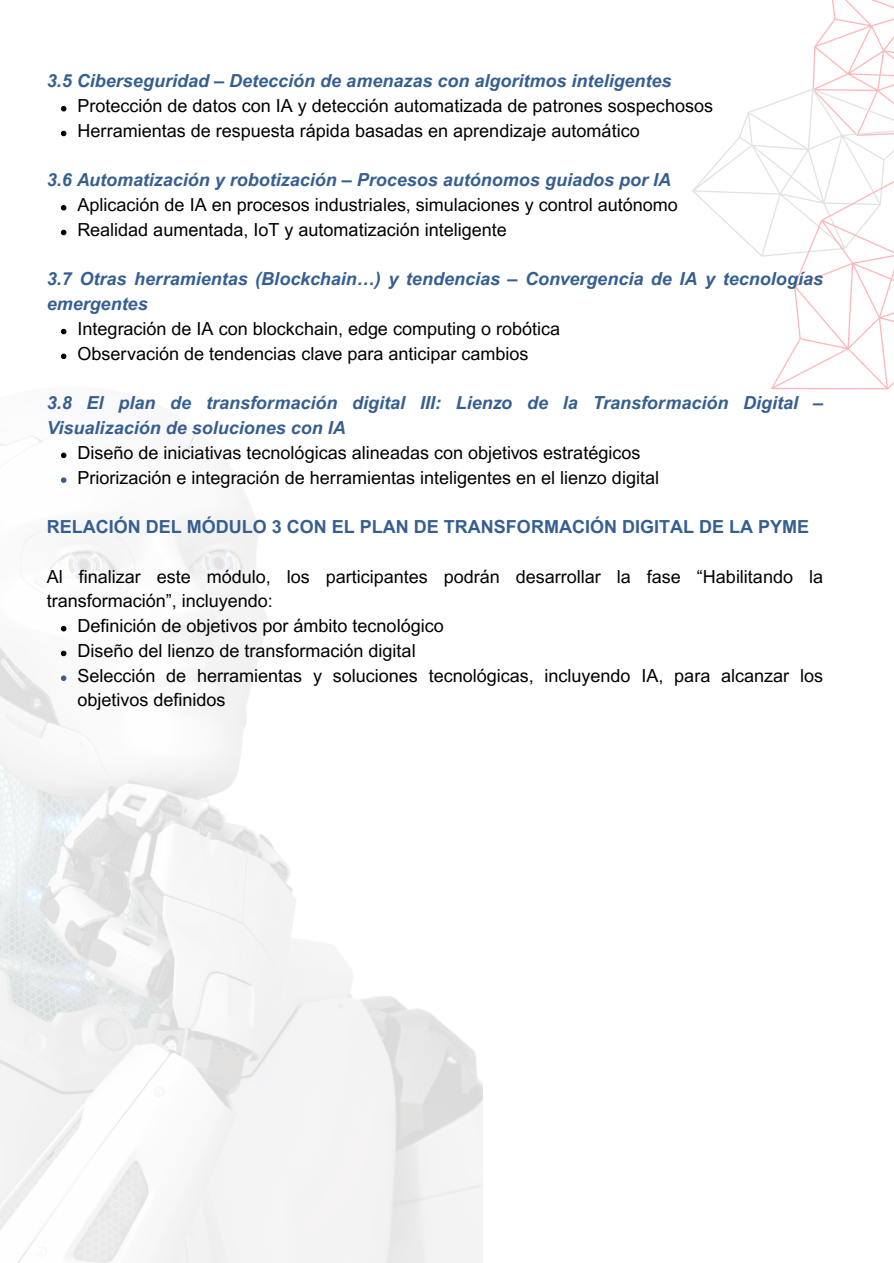
<style>
.page{position:relative;width:894px;height:1263px;background:#fff}
.page>*{position:absolute;margin:0;border:0;box-sizing:border-box;transform-origin:0 0}
.t1{font:18px/24.8px "Arial MT Pro";color:#000}
.t2{font:italic 700 18px/24.8px "Arial MT Pro";color:#365f91}
.t3{font:700 18px "Arial MT Pro";color:#365f91}
</style>
<div class="page">
<img style="left:0;top:432px;width:483px;height:831px">
<svg style="left:692px;top:0;width:202px;height:390px"></svg>
<svg style="left:61px;top:106px;width:6px;height:6px"></svg>
<svg style="left:61px;top:130px;width:6px;height:6px"></svg>
<svg style="left:61px;top:205px;width:6px;height:6px"></svg>
<svg style="left:61px;top:230px;width:6px;height:6px"></svg>
<svg style="left:61px;top:329px;width:6px;height:6px"></svg>
<svg style="left:61px;top:353px;width:6px;height:6px"></svg>
<svg style="left:61px;top:452px;width:6px;height:6px"></svg>
<svg style="left:61px;top:477px;width:6px;height:6px"></svg>
<svg style="left:61px;top:626px;width:6px;height:6px"></svg>
<svg style="left:61px;top:650px;width:6px;height:6px"></svg>
<svg style="left:61px;top:675px;width:6px;height:6px"></svg>
<p class="t2" style="left:47px;top:71px;width:626px">3.5 Ciberseguridad – Detección de amenazas con algoritmos inteligentes</p>
<h2 class="t1" style="left:77px;top:96px;width:637px">Protección de datos con IA y detección automatizada de patrones sospechosos</h2>
<p class="t1" style="left:77px;top:120px;width:564px">Herramientas de respuesta rápida basadas en aprendizaje automático</p>
<p class="t2" style="left:47px;top:170px;width:626px">3.6 Automatización y robotización – Procesos autónomos guiados por IA</p>
<h2 class="t1" style="left:77px;top:195px;width:602px">Aplicación de IA en procesos industriales, simulaciones y control autónomo</h2>
<p class="t1" style="left:77px;top:219px;width:431px">Realidad aumentada, IoT y automatización inteligente</p>
<p class="t2" style="left:47px;top:269px;width:778px">3.7 Otras herramientas (Blockchain…) y tendencias – Convergencia de IA y tecnologías emergentes</p>
<h2 class="t1" style="left:77px;top:319px;width:484px">Integración de IA con blockchain, edge computing o robótica</h2>
<p class="t1" style="left:77px;top:343px;width:453px">Observación de tendencias clave para anticipar cambios</p>
<p class="t2" style="left:47px;top:393px;width:778px">3.8 El plan de transformación digital III: Lienzo de la Transformación Digital –<br>Visualización de soluciones con IA</p>
<h2 class="t1" style="left:77px;top:442px;width:565px">Diseño de iniciativas tecnológicas alineadas con objetivos estratégicos</h2>
<p class="t1" style="left:77px;top:467px;width:583px">Priorización e integración de herramientas inteligentes en el lienzo digital</p>
<p class="t3" style="left:47px;top:520px;width:764px">RELACIÓN DEL MÓDULO 3 CON EL PLAN DE TRANSFORMACIÓN DIGITAL DE LA PYME</p>
<h1 class="t1" style="left:47px;top:566px;width:778px">Al finalizar este módulo, los participantes podrán desarrollar la fase “Habilitando la transformación”, incluyendo:</h1>
<p class="t1" style="left:77px;top:616px;width:368px">Definición de objetivos por ámbito tecnológico</p>
<p class="t1" style="left:77px;top:640px;width:340px">Diseño del lienzo de transformación digital</p>
<p class="t1" style="left:77px;top:665px;width:747px">Selección de herramientas y soluciones tecnológicas, incluyendo IA, para alcanzar los objetivos definidos</p>
</div>
